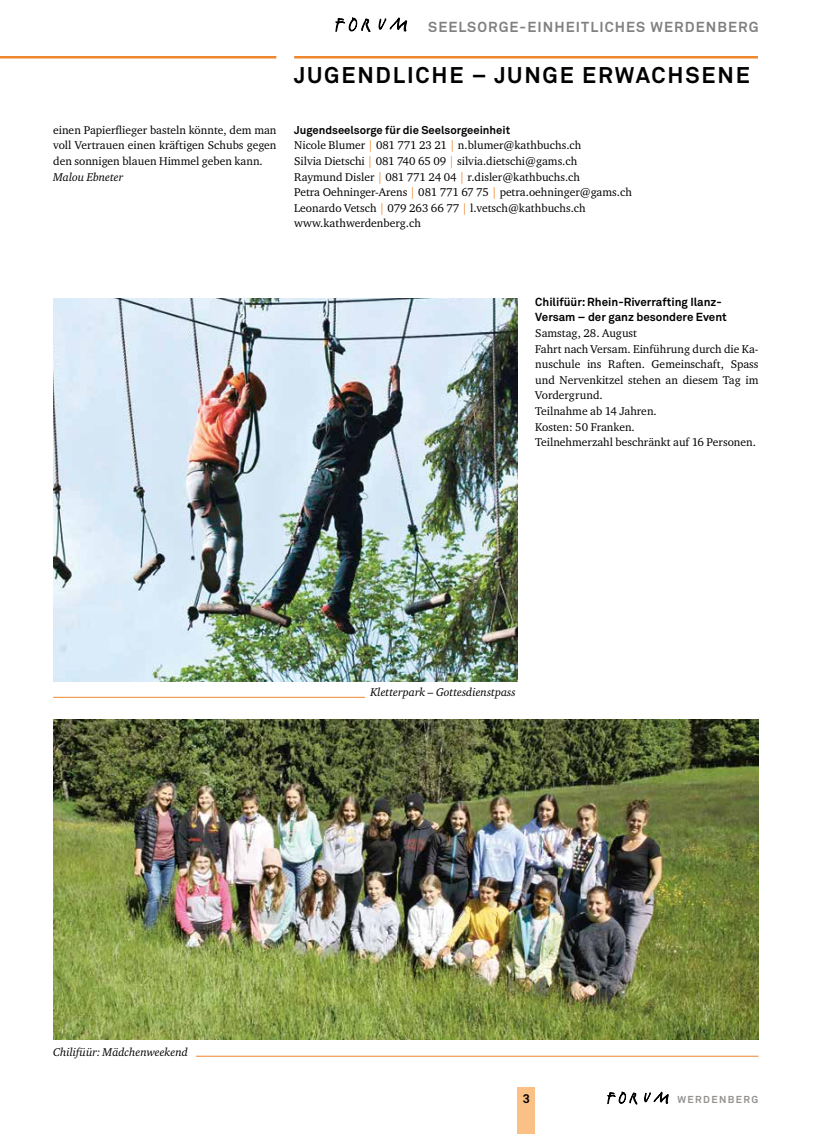
<style>
.page{position:relative;width:833px;height:1134px;background:#fff}
.page>*{position:absolute;margin:0;border:0;box-sizing:border-box;transform-origin:0 0}
.t1{font:700 22.5px "Akkurat";letter-spacing:.08em;color:#000}
.t2{font:700 14.38px "Akkurat";letter-spacing:.075em;color:#000}
.t3{font:700 12.5px "Akkurat";color:#000}
.t4{font:11.5px/15.6px "Charter ITC";color:#000}
.t5{font:italic 11.5px "Charter ITC";color:#000}
.t6{font:700 11.5px/15.6px "Akkurat";color:#000}
.t7{font:700 11.25px "Akkurat";color:#000}
.t8{font:700 10px "Akkurat";letter-spacing:.14em;color:#949290}
.s1{color:#ee872e}
</style>
<div class="page">
<svg style="left:644px;top:1092px;width:24px;height:11px"></svg>
<svg style="left:607px;top:1092px;width:30px;height:12px"></svg>
<div style="left:517px;top:1087px;width:18px;height:47px;background:#fac085"></div>
<hr style="left:0;top:56px;width:276px;height:2px;background:#ee872e">
<hr style="left:294px;top:56px;width:464px;height:2px;background:#ee872e">
<svg style="left:379px;top:18px;width:27px;height:13px"></svg>
<svg style="left:336px;top:18px;width:34px;height:14px"></svg>
<hr style="left:53px;top:697px;width:312px;height:1px;background:#ee872e">
<hr style="left:196px;top:1056px;width:562px;height:1px;background:#ee872e">
<img style="left:53px;top:298px;width:464px;height:383px">
<img style="left:53px;top:719px;width:705px;height:321px">
<p class="t4" style="left:53px;top:122px;width:225px;text-align:justify">einen Papierflieger basteln könnte, dem man voll Vertrauen einen kräftigen Schubs gegen den sonnigen blauen Himmel geben kann.</p>
<p class="t5" style="left:53px;top:170px;width:72px">Malou Ebneter</p>
<p class="t2" style="left:428px;top:18px;width:332px">SEELSORGE-EINHEITLICHES WERDENBERG</p>
<h1 class="t1" style="left:294px;top:61px;width:457px">JUGENDLICHE – JUNGE ERWACHSENE</h1>
<p class="t7" style="left:294px;top:123px;width:217px">Jugendseelsorge für die Seelsorgeeinheit</p>
<p class="t4" style="left:294px;top:137px;width:339px">Nicole Blumer <span class="s1">|</span> 081 771 23 21 <span class="s1">|</span> n.blumer@kathbuchs.ch<br>Silvia Dietschi <span class="s1">|</span> 081 740 65 09 <span class="s1">|</span> silvia.dietschi@gams.ch<br>Raymund Disler <span class="s1">|</span> 081 771 24 04 <span class="s1">|</span> r.disler@kathbuchs.ch<br>Petra Oehninger-Arens <span class="s1">|</span> 081 771 67 75 <span class="s1">|</span> petra.oehninger@gams.ch Leonardo Vetsch <span class="s1">|</span> 079 263 66 77 <span class="s1">|</span> l.vetsch@kathbuchs.ch www.kathwerdenberg.ch</p>
<p class="t6" style="left:535px;top:294px;width:193px">Chilifüür: Rhein-Riverrafting Ilanz-<br>Versam – der ganz besondere Event</p>
<p class="t4" style="left:535px;top:325px;width:225px">Samstag, 28. August<br>Fahrt nach Versam. Einführung durch die Ka&shy;nuschule ins Raften. Gemeinschaft, Spass und Nervenkitzel stehen an diesem Tag im<br>Vordergrund.<br>Teilnahme ab 14 Jahren.<br>Kosten: 50 Franken.<br>Teilnehmerzahl beschränkt auf 16 Personen.</p>
<p class="t5" style="left:370px;top:685px;width:147px">Kletterpark – Gottesdienstpass</p>
<p class="t5" style="left:53px;top:1045px;width:136px">Chilifüür: Mädchenweekend</p>
<p class="t3" style="left:523px;top:1090px;width:9px">3</p>
<p class="t8" style="left:677px;top:1093px;width:82px">WERDENBERG</p>
</div>
